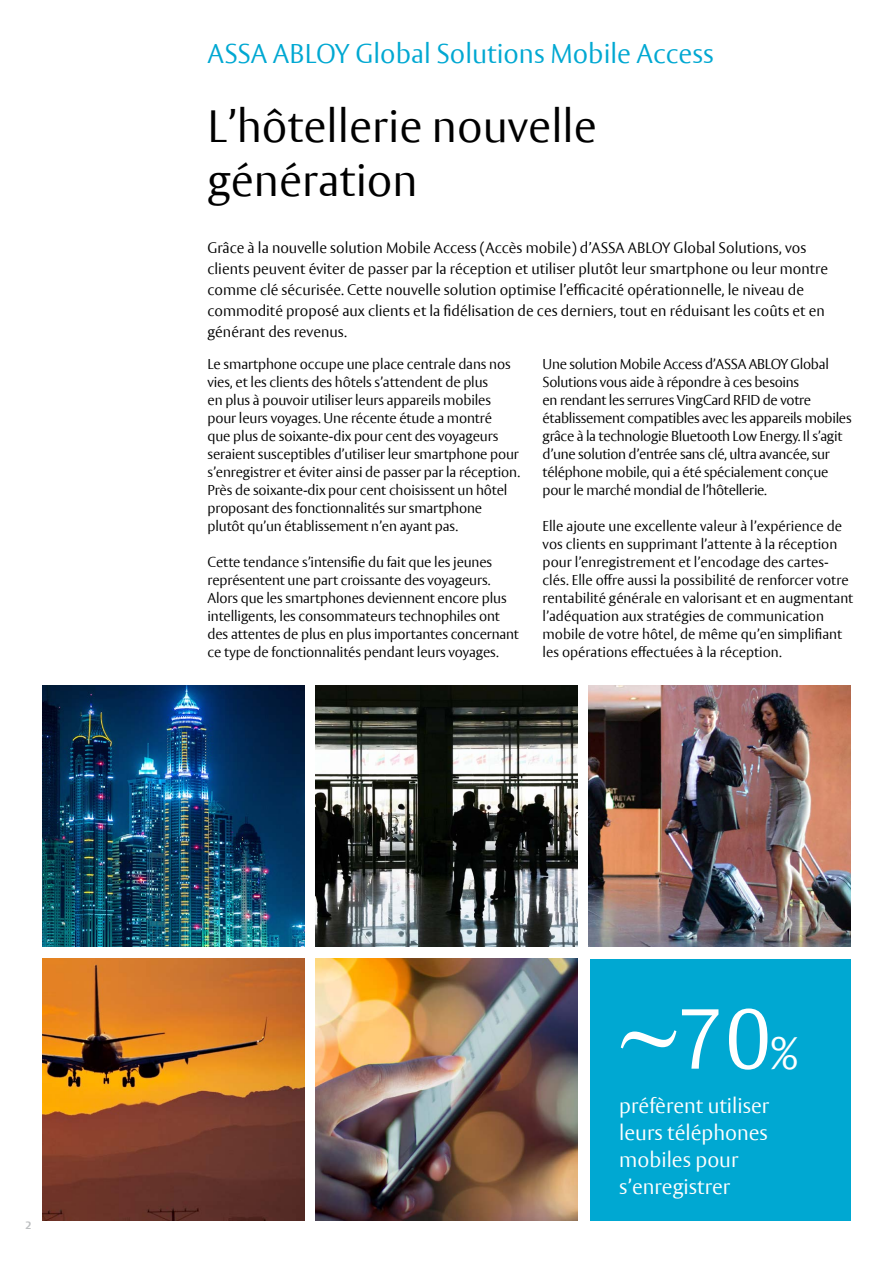
<style>
.page{position:relative;width:893px;height:1263px;background:#fff}
.page>*{position:absolute;margin:0;border:0;box-sizing:border-box;transform-origin:0 0}
.t1{font:300 84px "ASSA Vesta";color:#fff}
.Headline_Vesta_Light{font:300 45px/54px "ASSA Vesta";color:#000}
.Headline_Vesta_Light-2{font:300 27px "ASSA Vesta";color:#00a8d2}
.Vesta_Light_9_5_12{font:300 21px/27px "ASSA Vesta";color:#fff}
.Ingress_11_5_14{font:300 15px/21px "ASSA Vesta";color:#000}
.Vesta_Light_9_5_12-2{font:300 14.25px/18px "ASSA Vesta";letter-spacing:-.01em;color:#000}
.t2{font:700 10.5px "ASSA Vesta";color:#bcbec0}
.s1{font-size:45px}
</style>
<div class="page">
<img style="left:43px;top:685px;width:261px;height:262px">
<div style="left:590px;top:959px;width:260px;height:261px;background:#00a8d2"></div>
<img style="left:316px;top:959px;width:262px;height:261px">
<img style="left:43px;top:959px;width:261px;height:261px">
<img style="left:316px;top:685px;width:261px;height:262px">
<img style="left:589px;top:685px;width:261px;height:262px">
<p class="t2" style="left:26px;top:1218px;width:7px">2</p>
<p class="Headline_Vesta_Light-2" style="left:207px;top:38px;width:508px">ASSA ABLOY Global Solutions Mobile Access</p>
<p class="Headline_Vesta_Light" style="left:207px;top:101px;width:391px">L’hôtellerie nouvelle génération</p>
<p class="Ingress_11_5_14" style="left:207px;top:238px;width:622px">Grâce à la nouvelle solution Mobile Access (Accès mobile) d’ASSA ABLOY Global Solutions, vos clients peuvent éviter de passer par la réception et utiliser plutôt leur smartphone ou leur montre comme clé sécurisée. Cette nouvelle solution optimise l’efficacité opérationnelle, le niveau de commodité proposé aux clients et la fidélisation de ces derniers, tout en réduisant les coûts et en générant des revenus.</p>
<p class="Vesta_Light_9_5_12-2" style="left:207px;top:356px;width:314px">Le smartphone occupe une place centrale dans nos vies, et les clients des hôtels s’attendent de plus<br>en plus à pouvoir utiliser leurs appareils mobiles pour leurs voyages. Une récente étude a montré<br>que plus de soixante-dix pour cent des voyageurs seraient susceptibles d’utiliser leur smartphone pour s’enregistrer et éviter ainsi de passer par la réception.<br>Près de soixante-dix pour cent choisissent un hôtel proposant des fonctionnalités sur smartphone plutôt qu’un établissement n’en ayant pas.</p>
<p class="Vesta_Light_9_5_12-2" style="left:207px;top:554px;width:313px">Cette tendance s’intensifie du fait que les jeunes représentent une part croissante des voyageurs.<br>Alors que les smartphones deviennent encore plus intelligents, les consommateurs technophiles ont des attentes de plus en plus importantes concernant ce type de fonctionnalités pendant leurs voyages.</p>
<p class="Vesta_Light_9_5_12-2" style="left:543px;top:356px;width:311px">Une solution Mobile Access d’ASSA ABLOY Global Solutions vous aide à répondre à ces besoins<br>en rendant les serrures VingCard RFID de votre établissement compatibles avec les appareils mobiles grâce à la technologie Bluetooth Low Energy. Il s’agit d’une solution d’entrée sans clé, ultra avancée, sur téléphone mobile, qui a été spécialement conçue pour le marché mondial de l’hôtellerie.</p>
<p class="Vesta_Light_9_5_12-2" style="left:543px;top:518px;width:312px">Elle ajoute une excellente valeur à l’expérience de vos clients en supprimant l’attente à la réception pour l’enregistrement et l’encodage des cartes&shy;clés. Elle offre aussi la possibilité de renforcer votre rentabilité générale en valorisant et en augmentant l’adéquation aux stratégies de communication mobile de votre hôtel, de même qu’en simplifiant les opérations effectuées à la réception.</p>
<p class="t1" style="left:619px;top:989px;width:179px">~70<span class="s1">%</span></p>
<p class="Vesta_Light_9_5_12" style="left:619px;top:1093px;width:151px">préfèrent utiliser leurs téléphones mobiles pour s’enregistrer</p>
</div>
